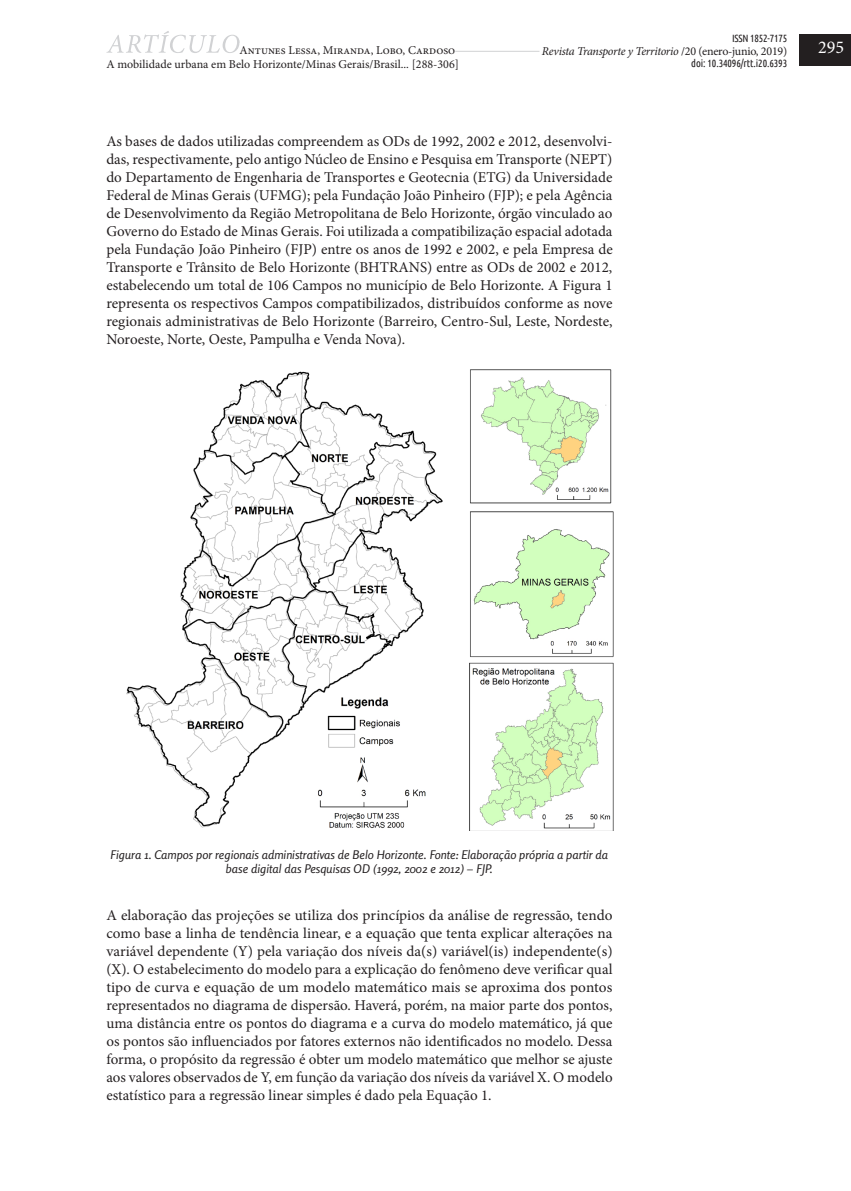
<style>
.page{position:relative;width:851px;height:1191px;background:#fff}
.page>*{position:absolute;margin:0;border:0;box-sizing:border-box;transform-origin:0 0}
.t1{font:18px "Minion Pro";color:#fff}
.art-texto-principal{font:15px/18px "Minion Pro";color:#231f20;text-align:justify}
.imagen-epigrafe{font:italic 12px/13.5px "Rosario";color:#231f20;text-align:center}
.t2{font:12px "Minion Pro";color:#231f20}
.t3{font:italic 12px "Minion Pro";letter-spacing:-.025em;color:#231f20}
.t4{font:10.5px "Ubuntu Condensed";letter-spacing:-.01em;color:#231f20}
.s1{font-style:normal}
</style>
<div class="page">
<hr style="left:106px;top:51px;width:546px;height:1px;background:#d1d2d4">
<div style="left:539px;top:45px;width:248px;height:15px;background:#fff"></div>
<div style="left:799px;top:35px;width:51px;height:31px;background:#231f20"></div>
<svg style="left:106px;top:31px;width:133px;height:22px"></svg>
<div style="left:239px;top:43px;width:216px;height:15px;background:#fff"></div>
<img style="left:126px;top:369px;width:488px;height:461px">
<p class="t4" style="left:732px;top:31px;width:57px">ISSN 1852-7175</p>
<p class="t3" style="left:542px;top:43px;width:247px">Revista Transporte y Territorio <span class="s1">/20 (enero-junio, 2019)</span></p>
<p class="t4" style="left:691px;top:57px;width:97px">doi: 10.34096/rtt.i20.6393</p>
<p class="t2" style="left:239px;top:42px;width:217px">Antunes Lessa, Miranda, Lobo, Cardoso</p>
<p class="t1" style="left:818px;top:36px;width:27px">295</p>
<p class="t2" style="left:106px;top:56px;width:354px">A mobilidade urbana em Belo Horizonte/Minas Gerais/Brasil... [288-306]</p>
<p class="art-texto-principal" style="left:106px;top:132px;width:508px">As bases de dados utilizadas compreendem as ODs de 1992, 2002 e 2012, desenvolvi&shy;das, respectivamente, pelo antigo Núcleo de Ensino e Pesquisa em Transporte (NEPT) do Departamento de Engenharia de Transportes e Geotecnia (ETG) da Universidade Federal de Minas Gerais (UFMG); pela Fundação João Pinheiro (FJP); e pela Agência de Desenvolvimento da Região Metropolitana de Belo Horizonte, órgão vinculado ao Governo do Estado de Minas Gerais. Foi utilizada a compatibilização espacial adotada pela Fundação João Pinheiro (FJP) entre os anos de 1992 e 2002, e pela Empresa de Transporte e Trânsito de Belo Horizonte (BHTRANS) entre as ODs de 2002 e 2012, estabelecendo um total de 106 Campos no município de Belo Horizonte. A Figura 1 representa os respectivos Campos compatibilizados, distribuídos conforme as nove regionais administrativas de Belo Horizonte (Barreiro, Centro-Sul, Leste, Nordeste, Noroeste, Norte, Oeste, Pampulha e Venda Nova).</p>
<p class="imagen-epigrafe" style="left:110px;top:848px;width:499px">Figura 1. Campos por regionais administrativas de Belo Horizonte. Fonte: Elaboração própria a partir da base digital das Pesquisas OD (1992, 2002 e 2012) – FJP.</p>
<p class="art-texto-principal" style="left:106px;top:906px;width:507px">A elaboração das projeções se utiliza dos princípios da análise de regressão, tendo como base a linha de tendência linear, e a equação que tenta explicar alterações na variável dependente (Y) pela variação dos níveis da(s) variável(is) independente(s) (X). O estabelecimento do modelo para a explicação do fenômeno deve verificar qual tipo de curva e equação de um modelo matemático mais se aproxima dos pontos representados no diagrama de dispersão. Haverá, porém, na maior parte dos pontos, uma distância entre os pontos do diagrama e a curva do modelo matemático, já que os pontos são influenciados por fatores externos não identificados no modelo. Dessa forma, o propósito da regressão é obter um modelo matemático que melhor se ajuste aos valores observados de Y, em função da variação dos níveis da variável X. O modelo estatístico para a regressão linear simples é dado pela Equação 1.</p>
</div>
